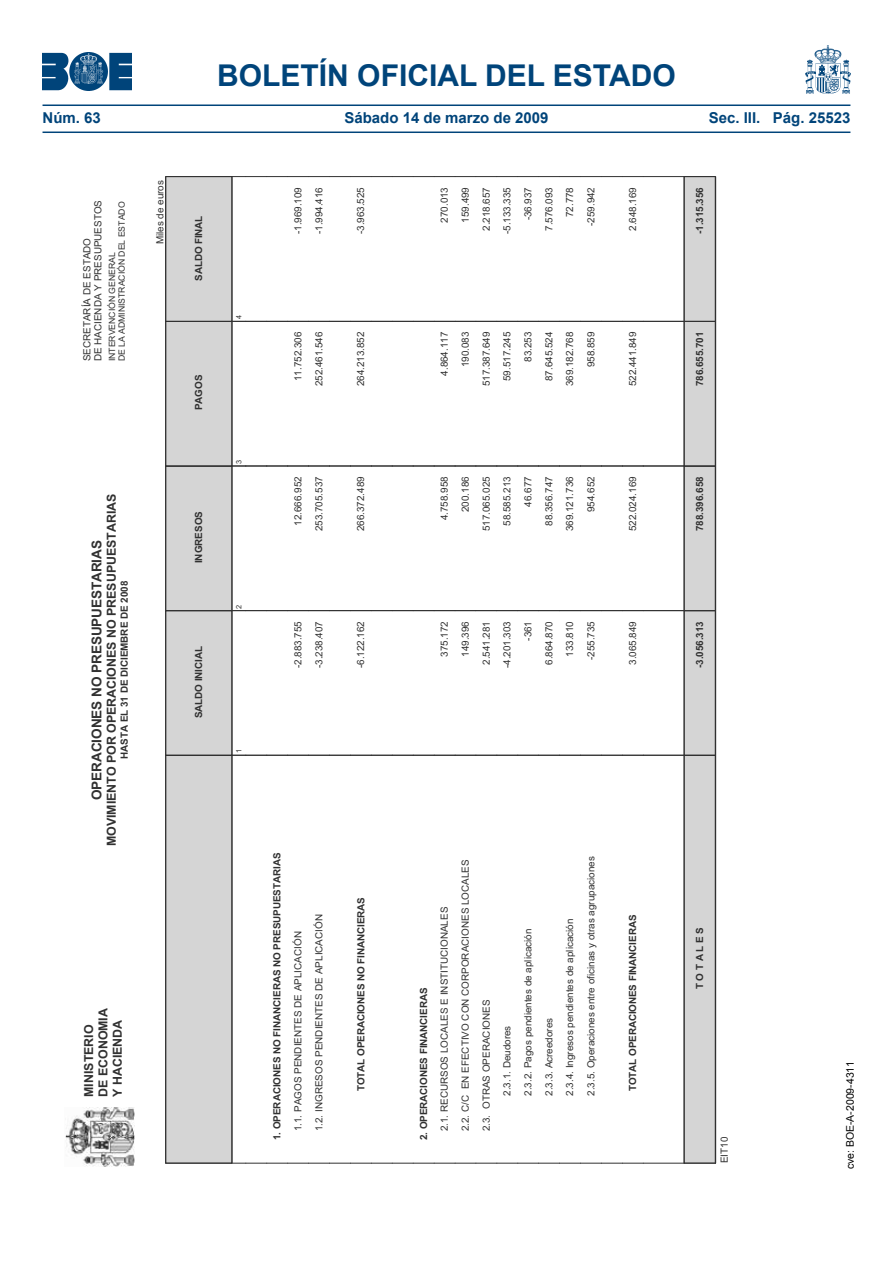
<style>
.page{position:relative;width:893px;height:1263px;background:#fff}
.page>*{position:absolute;margin:0;border:0;box-sizing:border-box;transform-origin:0 0}
.t1{font:700 30px "Arial";color:#00447a}
.t2{font:700 15px "Arial";color:#00447a}
.t3{font:700 13.65px "Arial";letter-spacing:-.01em;color:#313131}
.t4{font:700 12.45px/14.2px "Arial";color:#313131}
.t5{font:10.5px "Arial";color:#000}
.t6{font:9.9px/11.1px "Arial";color:#313131}
.t7{font:700 9.9px/20.9px "Arial";letter-spacing:-.005em;color:#313131}
.t8{font:8.7px/9.8px "Arial";letter-spacing:-.005em;color:#313131}
.t9{font:7.35px "Arial";color:#313131}
.s1{font-weight:400}
.s2{font-weight:700}
</style>
<div class="page">
<img style="left:43px;top:53px;width:89px;height:37px">
<img style="left:805px;top:46px;width:45px;height:47px">
<hr style="left:43px;top:104px;width:807px;height:2px;background:#00447a">
<hr style="left:43px;top:132px;width:807px;height:1px;background:#00447a">
<img style="left:65px;top:1107px;width:69px;height:60px">
<svg style="left:165px;top:176px;width:478px;height:988px"></svg>
<hr style="left:643px;top:1163px;width:41px;height:1px;background:#313131">
<hr style="left:643px;top:755px;width:41px;height:1px;background:#313131">
<hr style="left:643px;top:610px;width:41px;height:1px;background:#313131">
<hr style="left:643px;top:466px;width:41px;height:1px;background:#313131">
<hr style="left:643px;top:321px;width:41px;height:1px;background:#313131">
<hr style="left:643px;top:176px;width:41px;height:1px;background:#313131">
<svg style="left:683px;top:176px;width:33px;height:988px;background:#cbcbcb"></svg>
<div style="left:715px;top:176px;width:1px;height:987px;border:1px solid #313131"></div>
<h1 class="t1" style="left:217px;top:55px;width:460px">BOLETÍN OFICIAL DEL ESTADO</h1>
<h2 class="t2" style="left:43px;top:108px;width:60px">Núm. 63</h2>
<h2 class="t2" style="left:344px;top:108px;width:206px">Sábado 14 de marzo de 2009</h2>
<h2 class="t2" style="left:709px;top:108px;width:143px">Sec. III. Pág. 25523</h2>
<p class="t6" style="left:82px;top:361px;width:163px;rotate:-90deg">SECRETARÍA DE ESTADO<br>DE HACIENDA Y PRESUPUESTOS</p>
<p class="t8" style="left:107px;top:361px;width:161px;rotate:-90deg">INTERVENCIÓN GENERAL<br>DE LA ADMINISTRACIÓN DEL ESTADO</p>
<p class="t6" style="left:155px;top:244px;width:66px;rotate:-90deg">Miles de euros</p>
<p class="t7" style="left:189px;top:281px;width:67px;rotate:-90deg">SALDO FINAL</p>
<p class="t7" style="left:189px;top:410px;width:37px;rotate:-90deg">PAGOS</p>
<p class="t4" style="left:105px;top:846px;width:354px;rotate:-90deg">MOVIMIENTO POR OPERACIONES NO PRESUPUESTARIAS</p>
<p class="t3" style="left:88px;top:800px;width:261px;rotate:-90deg">OPERACIONES NO PRESUPUESTARIAS</p>
<p class="t7" style="left:114px;top:759px;width:180px;rotate:-90deg">HASTA EL 31 DE DICIEMBRE DE 2008</p>
<p class="t7" style="left:189px;top:563px;width:54px;rotate:-90deg">INGRESOS</p>
<p class="t7" style="left:189px;top:718px;width:73px;rotate:-90deg">SALDO INICIAL</p>
<p class="t4" style="left:82px;top:1097px;width:90px;rotate:-90deg">MINISTERIO<br>DE ECONOMIA<br>Y HACIENDA</p>
<p class="t9" style="left:234px;top:319px;width:6px;rotate:-90deg">4</p>
<p class="t9" style="left:234px;top:464px;width:6px;rotate:-90deg">3</p>
<p class="t9" style="left:234px;top:608px;width:6px;rotate:-90deg">2</p>
<p class="t9" style="left:234px;top:753px;width:6px;rotate:-90deg">1</p>
<p class="t6" style="left:293px;top:234px;width:49px;rotate:-90deg">-1.969.109</p>
<p class="t6" style="left:313px;top:234px;width:49px;rotate:-90deg">-1.994.416</p>
<p class="t6" style="left:293px;top:381px;width:51px;rotate:-90deg">11.752.306</p>
<p class="t6" style="left:313px;top:386px;width:56px;rotate:-90deg">252.461.546</p>
<p class="t6" style="left:293px;top:526px;width:51px;rotate:-90deg">12.666.952</p>
<p class="t6" style="left:313px;top:531px;width:56px;rotate:-90deg">253.705.537</p>
<p class="t6" style="left:293px;top:668px;width:49px;rotate:-90deg">-2.883.755</p>
<p class="t6" style="left:313px;top:668px;width:49px;rotate:-90deg">-3.238.407</p>
<p class="t7" style="left:267px;top:1131px;width:280px;text-indent:-9px;rotate:-90deg">1. OPERACIONES NO FINANCIERAS NO PRESUPUESTARIAS<br><span class="s1">1.1. PAGOS PENDIENTES DE APLICACIÓN</span></p>
<p class="t6" style="left:313px;top:1131px;width:219px;rotate:-90deg">1.2. INGRESOS PENDIENTES DE APLICACIÓN</p>
<p class="t6" style="left:355px;top:234px;width:49px;rotate:-90deg">-3.963.525</p>
<p class="t6" style="left:355px;top:386px;width:56px;rotate:-90deg">264.213.852</p>
<p class="t6" style="left:355px;top:531px;width:56px;rotate:-90deg">266.372.489</p>
<p class="t6" style="left:355px;top:668px;width:49px;rotate:-90deg">-6.122.162</p>
<p class="t7" style="left:351px;top:1091px;width:196px;rotate:-90deg">TOTAL OPERACIONES NO FINANCIERAS</p>
<p class="t6" style="left:439px;top:223px;width:37px;rotate:-90deg">270.013</p>
<p class="t6" style="left:460px;top:223px;width:37px;rotate:-90deg">159.499</p>
<p class="t6" style="left:481px;top:231px;width:45px;rotate:-90deg">2.218.657</p>
<p class="t6" style="left:502px;top:234px;width:49px;rotate:-90deg">-5.133.335</p>
<p class="t6" style="left:523px;top:220px;width:35px;rotate:-90deg">-36.937</p>
<p class="t6" style="left:544px;top:231px;width:45px;rotate:-90deg">7.576.093</p>
<p class="t6" style="left:564px;top:217px;width:32px;rotate:-90deg">72.778</p>
<p class="t6" style="left:585px;top:226px;width:40px;rotate:-90deg">-259.942</p>
<p class="t6" style="left:627px;top:231px;width:45px;rotate:-90deg">2.648.169</p>
<p class="t6" style="left:439px;top:376px;width:45px;rotate:-90deg">4.864.117</p>
<p class="t6" style="left:460px;top:367px;width:37px;rotate:-90deg">190.083</p>
<p class="t6" style="left:481px;top:386px;width:56px;rotate:-90deg">517.387.649</p>
<p class="t6" style="left:502px;top:381px;width:51px;rotate:-90deg">59.517.245</p>
<p class="t6" style="left:523px;top:362px;width:32px;rotate:-90deg">83.253</p>
<p class="t6" style="left:544px;top:381px;width:51px;rotate:-90deg">87.645.524</p>
<p class="t6" style="left:564px;top:386px;width:56px;rotate:-90deg">369.182.768</p>
<p class="t6" style="left:585px;top:367px;width:37px;rotate:-90deg">958.859</p>
<p class="t6" style="left:627px;top:386px;width:56px;rotate:-90deg">522.441.849</p>
<p class="t6" style="left:439px;top:520px;width:45px;rotate:-90deg">4.758.958</p>
<p class="t6" style="left:460px;top:512px;width:37px;rotate:-90deg">200.186</p>
<p class="t6" style="left:481px;top:531px;width:56px;rotate:-90deg">517.065.025</p>
<p class="t6" style="left:502px;top:526px;width:51px;rotate:-90deg">58.585.213</p>
<p class="t6" style="left:523px;top:507px;width:32px;rotate:-90deg">46.677</p>
<p class="t6" style="left:544px;top:526px;width:51px;rotate:-90deg">88.356.747</p>
<p class="t6" style="left:564px;top:531px;width:56px;rotate:-90deg">369.121.736</p>
<p class="t6" style="left:585px;top:512px;width:37px;rotate:-90deg">954.652</p>
<p class="t6" style="left:627px;top:531px;width:56px;rotate:-90deg">522.024.169</p>
<p class="t6" style="left:439px;top:657px;width:37px;rotate:-90deg">375.172</p>
<p class="t6" style="left:460px;top:657px;width:37px;rotate:-90deg">149.396</p>
<p class="t6" style="left:481px;top:665px;width:45px;rotate:-90deg">2.541.281</p>
<p class="t6" style="left:502px;top:668px;width:49px;rotate:-90deg">-4.201.303</p>
<p class="t6" style="left:523px;top:641px;width:21px;rotate:-90deg">-361</p>
<p class="t6" style="left:544px;top:665px;width:45px;rotate:-90deg">6.864.870</p>
<p class="t6" style="left:564px;top:657px;width:37px;rotate:-90deg">133.810</p>
<p class="t6" style="left:585px;top:660px;width:40px;rotate:-90deg">-255.735</p>
<p class="t6" style="left:627px;top:665px;width:45px;rotate:-90deg">3.065.849</p>
<p class="t6" style="left:413px;top:1131px;width:226px;line-height:20.9px;text-indent:-9px;rotate:-90deg"><span class="s2">2. OPERACIONES FINANCIERAS<br></span>2.1. RECURSOS LOCALES E INSTITUCIONALES</p>
<p class="t6" style="left:460px;top:1131px;width:273px;rotate:-90deg">2.2. C/C EN EFECTIVO CON CORPORACIONES LOCALES</p>
<p class="t6" style="left:481px;top:1131px;width:133px;rotate:-90deg">2.3. OTRAS OPERACIONES</p>
<p class="t6" style="left:502px;top:1096px;width:72px;rotate:-90deg">2.3.1. Deudores</p>
<p class="t6" style="left:523px;top:1096px;width:169px;rotate:-90deg">2.3.2. Pagos pendientes de aplicación</p>
<p class="t6" style="left:544px;top:1096px;width:79px;rotate:-90deg">2.3.3. Acreedores</p>
<p class="t6" style="left:564px;top:1096px;width:179px;rotate:-90deg">2.3.4. Ingresos pendientes de aplicación</p>
<p class="t6" style="left:585px;top:1096px;width:241px;rotate:-90deg">2.3.5. Operaciones entre oficinas y otras agrupaciones</p>
<p class="t7" style="left:623px;top:1091px;width:178px;rotate:-90deg">TOTAL OPERACIONES FINANCIERAS</p>
<p class="t7" style="left:690px;top:234px;width:49px;rotate:-90deg">-1.315.356</p>
<p class="t7" style="left:690px;top:386px;width:56px;rotate:-90deg">786.655.701</p>
<p class="t7" style="left:690px;top:531px;width:56px;rotate:-90deg">788.396.658</p>
<p class="t7" style="left:690px;top:668px;width:49px;rotate:-90deg">-3.056.313</p>
<p class="t7" style="left:690px;top:989px;width:64px;rotate:-90deg">T O T A L E S</p>
<p class="t6" style="left:719px;top:1163px;width:28px;rotate:-90deg">EIT10</p>
<p class="t5" style="left:843px;top:1169px;width:109px;rotate:-90deg">cve: BOE-A-2009-4311</p>
</div>
